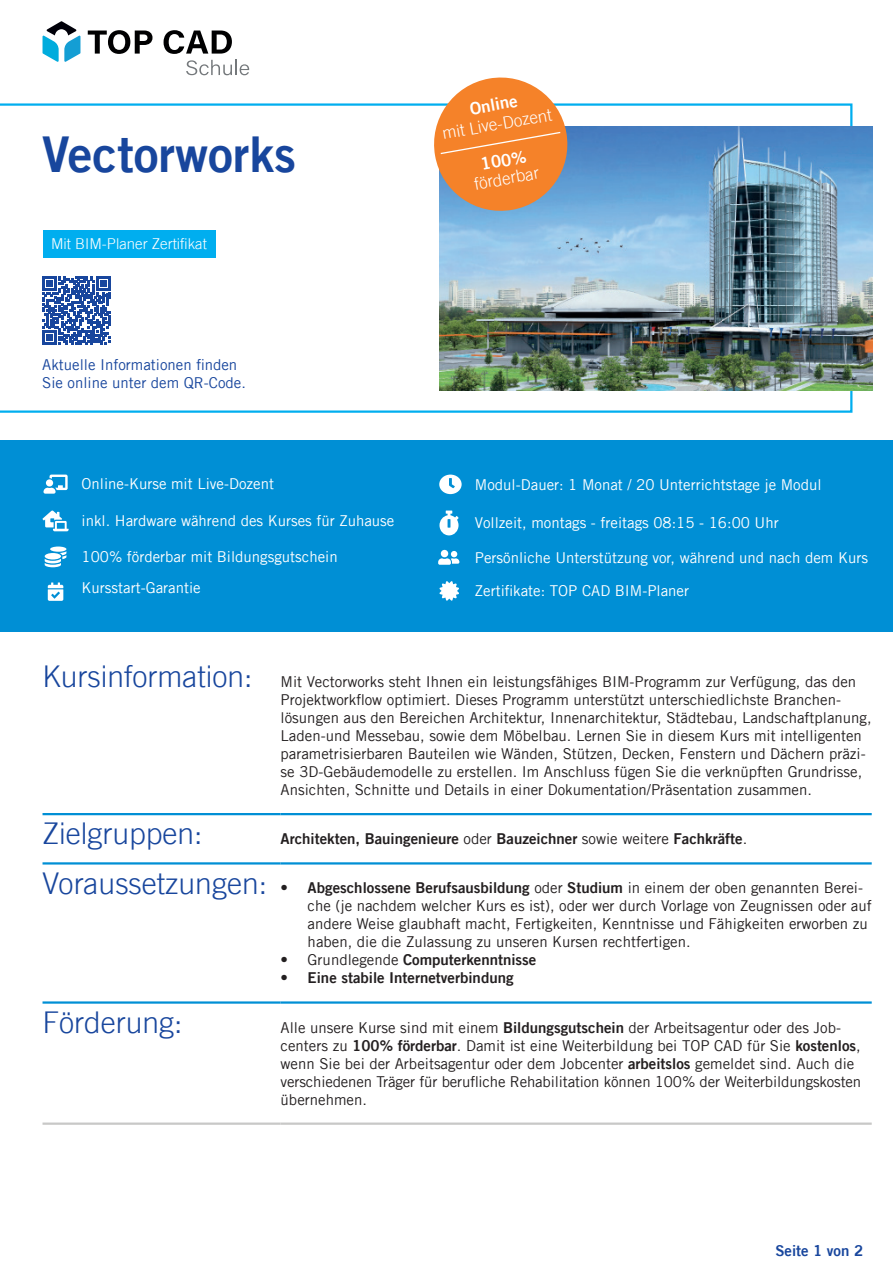
<style>
.page{position:relative;width:893px;height:1263px;background:#fff}
.page>*{position:absolute;margin:0;border:0;box-sizing:border-box;transform-origin:0 0}
.t1{font:49.5px "Trade Gothic LT Bold Two";color:#18469d}
.t2{font:300 30px "Trade Gothic LT";color:#18469d}
.t3{font:300 16.95px "Trade Gothic LT";color:#fff}
.t4{font:16.95px "Trade Gothic LT Bold Two";color:#fff}
.t5{font:15px/18px "Trade Gothic LT";color:#231f20}
.t6{font:15px/31.2px "Trade Gothic LT";color:#fff}
.t7{font:15px "Trade Gothic LT Bold Two";color:#231f20}
.t8{font:15px/18px "Trade Gothic LT";color:#18469d}
.t9{font:300 15px "Trade Gothic LT";color:#fff}
.t10{font:15px "Trade Gothic LT Bold Two";color:#18469d}
.s1{font-weight:300;font-size:30px;color:#18469d}
.s2{font-family:"Trade Gothic LT"}
.s3{font-family:"Trade Gothic LT Bold Two";font-weight:400;font-size:15px;color:#231f20}
.s4{font-family:"Trade Gothic LT Bold Two"}
</style>
<div class="page">
<svg style="left:0;top:103px;width:852px;height:310px"></svg>
<img style="left:439px;top:127px;width:433px;height:264px">
<div style="left:0;top:440px;width:893px;height:191px;background:#008fd5"></div>
<svg style="left:429px;top:77px;width:144px;height:139px"></svg>
<svg style="left:43px;top:475px;width:25px;height:19px"></svg>
<svg style="left:45px;top:546px;width:21px;height:21px"></svg>
<svg style="left:48px;top:582px;width:15px;height:19px"></svg>
<svg style="left:43px;top:510px;width:26px;height:21px"></svg>
<svg style="left:439px;top:475px;width:23px;height:19px"></svg>
<svg style="left:439px;top:510px;width:20px;height:25px"></svg>
<svg style="left:438px;top:550px;width:21px;height:15px"></svg>
<svg style="left:439px;top:581px;width:20px;height:20px"></svg>
<hr style="left:43px;top:1122px;width:238px;height:3px;background:#c8c8c7">
<hr style="left:281px;top:1122px;width:591px;height:3px;background:#c8c8c7">
<hr style="left:43px;top:813px;width:238px;height:2px;background:#008fd5">
<hr style="left:281px;top:813px;width:591px;height:2px;background:#008fd5">
<hr style="left:43px;top:862px;width:238px;height:2px;background:#008fd5">
<hr style="left:281px;top:862px;width:591px;height:2px;background:#008fd5">
<hr style="left:43px;top:1001px;width:238px;height:3px;background:#008fd5">
<hr style="left:281px;top:1001px;width:591px;height:3px;background:#008fd5">
<svg style="left:42px;top:276px;width:69px;height:69px"></svg>
<div style="left:43px;top:230px;width:172px;height:27px;background:#00aeef"></div>
<svg style="left:88px;top:30px;width:64px;height:24px"></svg>
<svg style="left:164px;top:30px;width:68px;height:24px"></svg>
<svg style="left:186px;top:60px;width:63px;height:15px"></svg>
<svg style="left:43px;top:21px;width:37px;height:41px"></svg>
<h1 class="t1" style="left:42px;top:123px;width:255px">Vectorworks</h1>
<p class="t9" style="left:51px;top:235px;width:157px">Mit BIM-Planer Zertifikat</p>
<p class="t8" style="left:42px;top:355px;width:205px">Aktuelle Informationen finden<br>Sie online unter dem QR-Code.</p>
<p class="t6" style="left:82px;top:468px;width:194px">Online-Kurse mit Live-Dozent</p>
<p class="t6" style="left:82px;top:505px;width:314px">inkl. Hardware während des Kurses für Zuhause</p>
<p class="t6" style="left:82px;top:541px;width:258px">100% förderbar mit Bildungsgutschein<br>Kursstart-Garantie</p>
<p class="t4" style="left:468px;top:98px;width:49px;rotate:-10deg">Online</p>
<p class="t3" style="left:441px;top:123px;width:112px;rotate:-10deg">mit Live-Dozent</p>
<p class="t4" style="left:479px;top:154px;width:47px;rotate:-10deg">100%</p>
<p class="t3" style="left:473px;top:174px;width:67px;rotate:-10deg">förderbar</p>
<p class="t6" style="left:475px;top:468px;width:348px">Modul-Dauer: 1 Monat / 20 Unterrichtstage je Modul</p>
<p class="t6" style="left:475px;top:507px;width:305px">Vollzeit, montags - freitags 08:15 - 16:00 Uhr</p>
<p class="t6" style="left:475px;top:541px;width:395px;line-height:33px">Persönliche Unterstützung vor, während und nach dem Kurs<br>Zertifikate: TOP CAD BIM-Planer</p>
<p class="t5" style="left:281px;top:672px;width:593px;text-indent:-238px"><span class="s1">Kursinformation:</span> Mit Vectorworks steht Ihnen ein leistungsfähiges BIM-Programm zur Verfügung, das den Projektworkflow optimiert. Dieses Programm unterstützt unterschiedlichste Branchen&shy;lösungen aus den Bereichen Architektur, Innenarchitektur, Städtebau, Landschaftplanung, Laden-und Messebau, sowie dem Möbelbau. Lernen Sie in diesem Kurs mit intelligenten parametrisierbaren Bauteilen wie Wänden, Stützen, Decken, Fenstern und Dächern präzi&shy;se 3D-Gebäudemodelle zu erstellen. Im Anschluss fügen Sie die verknüpften Grundrisse, Ansichten, Schnitte und Details in einer Dokumentation/Präsentation zusammen.</p>
<h2 class="t2" style="left:43px;top:816px;width:162px">Zielgruppen:</h2>
<p class="t7" style="left:281px;top:829px;width:468px">Architekten, Bauingenieure <span class="s2">oder</span> Bauzeichner <span class="s2">sowie weitere</span> Fachkräfte<span class="s2">.</span></p>
<h2 class="t2" style="left:43px;top:865px;width:247px">Voraussetzungen: <span class="s3">•</span></h2>
<p class="t7" style="left:308px;top:879px;width:557px">Abgeschlossene Berufsausbildung <span class="s2">oder</span> Studium <span class="s2">in einem der oben genannten Berei-</span></p>
<p class="t5" style="left:308px;top:897px;width:566px">che (je nachdem welcher Kurs es ist), oder wer durch Vorlage von Zeugnissen oder auf andere Weise glaubhaft macht, Fertigkeiten, Kenntnisse und Fähigkeiten erworben zu haben, die die Zulassung zu unseren Kursen rechtfertigen.</p>
<p class="t7" style="left:281px;top:951px;width:257px"><span class="s2">• Grundlegende</span> Computerkenntnisse</p>
<p class="t7" style="left:281px;top:969px;width:234px">• Eine stabile Internetverbindung</p>
<h2 class="t2" style="left:43px;top:1004px;width:142px">Förderung:</h2>
<p class="t5" style="left:281px;top:1018px;width:582px">Alle unsere Kurse sind mit einem <span class="s4">Bildungsgutschein</span> der Arbeitsagentur oder des Job&shy;centers zu <span class="s4">100% förderbar</span>. Damit ist eine Weiterbildung bei TOP CAD für Sie <span class="s4">kostenlos</span>, wenn Sie bei der Arbeitsagentur oder dem Jobcenter <span class="s4">arbeitslos</span> gemeldet sind. Auch die verschiedenen Träger für berufliche Rehabilitation können 100% der Weiterbildungskosten übernehmen.</p>
<p class="t10" style="left:775px;top:1241px;width:89px">Seite 1 von 2</p>
</div>
